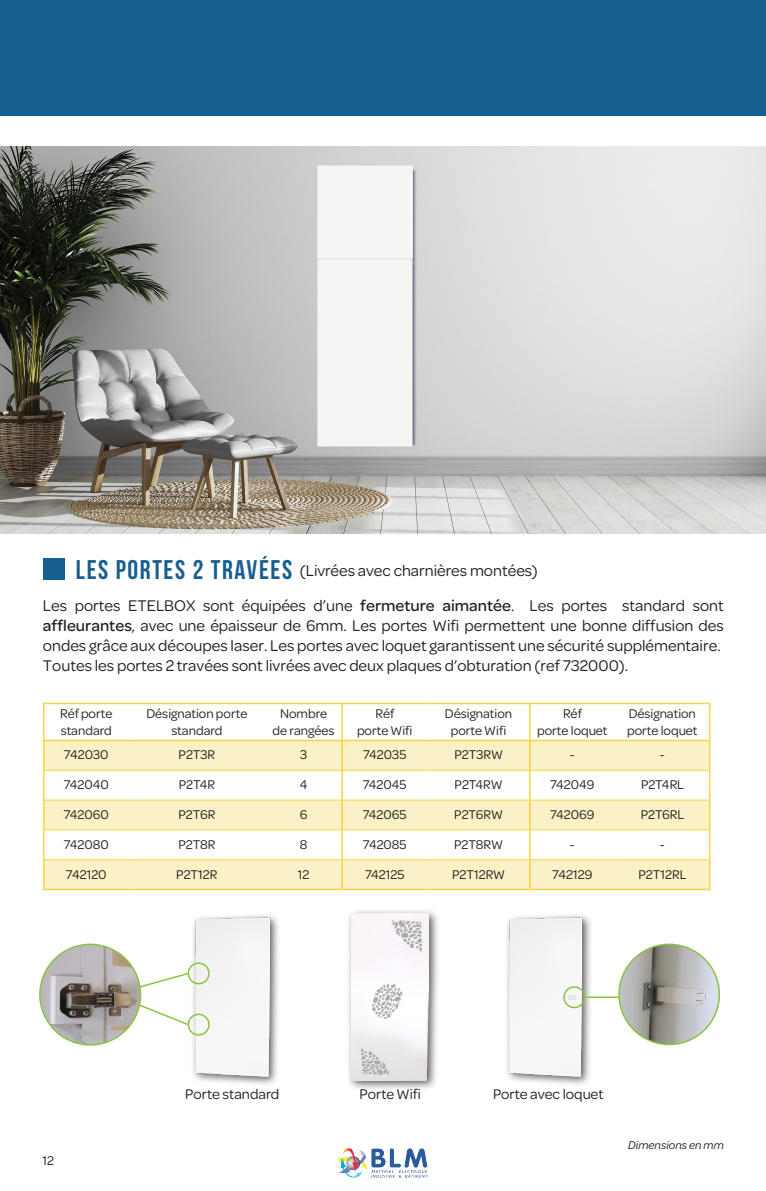
<style>
.page{position:relative;width:766px;height:1191px;background:#fff}
.page>*{position:absolute;margin:0;border:0;box-sizing:border-box;transform-origin:0 0}
.t1{font:27px "Bebas Neue";letter-spacing:.06em;color:#175f90}
.t2{font:16.5px/19.8px "Omnes";color:#231f20;text-align:justify}
.t3{font:15px "Omnes";color:#231f20}
.t4{font:13.5px "Omnes";color:#231f20}
.t5{font:italic 12px "Omnes";color:#231f20}
.s1{font-weight:500}
</style>
<div class="page">
<div style="left:0;top:0;width:765px;height:116px;background:#175f90"></div>
<img style="left:339px;top:1148px;width:88px;height:29px">
<svg style="left:44px;top:704px;width:664px;height:35px"></svg>
<svg style="left:44px;top:741px;width:664px;height:147px;fill:#fbf1c6"></svg>
<svg style="left:43px;top:741px;width:1px;height:29px"></svg>
<hr style="left:43px;top:770px;width:1px;height:30px;background:#f7d53e">
<hr style="left:43px;top:800px;width:1px;height:30px;background:#f7d53e">
<hr style="left:44px;top:770px;width:85px;height:1px;background:#f7d53e">
<hr style="left:129px;top:770px;width:136px;height:1px;background:#f7d53e">
<hr style="left:265px;top:770px;width:76px;height:1px;background:#f7d53e">
<hr style="left:44px;top:799px;width:85px;height:1px;background:#f7d53e">
<hr style="left:129px;top:799px;width:136px;height:1px;background:#f7d53e">
<hr style="left:265px;top:799px;width:76px;height:1px;background:#f7d53e">
<hr style="left:44px;top:829px;width:85px;height:1px;background:#f7d53e">
<hr style="left:129px;top:829px;width:136px;height:1px;background:#f7d53e">
<hr style="left:265px;top:829px;width:76px;height:1px;background:#f7d53e">
<hr style="left:44px;top:859px;width:85px;height:1px;background:#f7d53e">
<hr style="left:129px;top:859px;width:136px;height:1px;background:#f7d53e">
<hr style="left:265px;top:859px;width:76px;height:1px;background:#f7d53e">
<svg style="left:43px;top:830px;width:1px;height:58px"></svg>
<hr style="left:43px;top:888px;width:86px;height:2px;background:#f7d53e">
<hr style="left:129px;top:888px;width:136px;height:2px;background:#f7d53e">
<hr style="left:265px;top:888px;width:77px;height:2px;background:#f7d53e">
<hr style="left:427px;top:888px;width:102px;height:2px;background:#f7d53e">
<hr style="left:708px;top:859px;width:2px;height:29px;background:#f7d53e">
<hr style="left:614px;top:888px;width:96px;height:2px;background:#f7d53e">
<hr style="left:43px;top:702px;width:86px;height:2px;background:#f7d53e">
<hr style="left:43px;top:704px;width:1px;height:35px;background:#f7d53e">
<hr style="left:129px;top:702px;width:136px;height:2px;background:#f7d53e">
<hr style="left:265px;top:702px;width:77px;height:2px;background:#f7d53e">
<hr style="left:427px;top:702px;width:102px;height:2px;background:#f7d53e">
<hr style="left:614px;top:702px;width:96px;height:2px;background:#f7d53e">
<hr style="left:708px;top:704px;width:2px;height:35px;background:#f7d53e">
<hr style="left:43px;top:739px;width:86px;height:2px;background:#f7d53e">
<hr style="left:129px;top:739px;width:136px;height:2px;background:#f7d53e">
<hr style="left:265px;top:739px;width:77px;height:2px;background:#f7d53e">
<hr style="left:427px;top:739px;width:102px;height:2px;background:#f7d53e">
<hr style="left:614px;top:739px;width:96px;height:2px;background:#f7d53e">
<hr style="left:708px;top:741px;width:2px;height:29px;background:#f7d53e">
<hr style="left:708px;top:770px;width:2px;height:30px;background:#f7d53e">
<hr style="left:708px;top:800px;width:2px;height:30px;background:#f7d53e">
<hr style="left:708px;top:830px;width:2px;height:29px;background:#f7d53e">
<hr style="left:427px;top:770px;width:102px;height:1px;background:#f7d53e">
<hr style="left:614px;top:770px;width:94px;height:1px;background:#f7d53e">
<hr style="left:427px;top:799px;width:102px;height:1px;background:#f7d53e">
<hr style="left:614px;top:799px;width:94px;height:1px;background:#f7d53e">
<hr style="left:427px;top:829px;width:102px;height:1px;background:#f7d53e">
<hr style="left:614px;top:829px;width:94px;height:1px;background:#f7d53e">
<hr style="left:427px;top:859px;width:102px;height:1px;background:#f7d53e">
<hr style="left:614px;top:859px;width:94px;height:1px;background:#f7d53e">
<hr style="left:342px;top:702px;width:85px;height:2px;background:#f7d53e">
<hr style="left:341px;top:704px;width:2px;height:35px;background:#f7d53e">
<hr style="left:342px;top:739px;width:85px;height:2px;background:#f7d53e">
<hr style="left:341px;top:741px;width:2px;height:29px;background:#f7d53e">
<hr style="left:341px;top:770px;width:2px;height:30px;background:#f7d53e">
<hr style="left:341px;top:800px;width:2px;height:30px;background:#f7d53e">
<hr style="left:341px;top:830px;width:2px;height:29px;background:#f7d53e">
<hr style="left:341px;top:859px;width:2px;height:29px;background:#f7d53e">
<hr style="left:343px;top:770px;width:84px;height:1px;background:#f7d53e">
<hr style="left:343px;top:799px;width:84px;height:1px;background:#f7d53e">
<hr style="left:343px;top:829px;width:84px;height:1px;background:#f7d53e">
<hr style="left:343px;top:859px;width:84px;height:1px;background:#f7d53e">
<hr style="left:342px;top:888px;width:85px;height:2px;background:#f7d53e">
<hr style="left:529px;top:702px;width:85px;height:2px;background:#f7d53e">
<hr style="left:529px;top:704px;width:1px;height:35px;background:#f7d53e">
<hr style="left:529px;top:739px;width:85px;height:2px;background:#f7d53e">
<svg style="left:529px;top:741px;width:1px;height:147px"></svg>
<hr style="left:529px;top:770px;width:85px;height:1px;background:#f7d53e">
<hr style="left:529px;top:799px;width:85px;height:1px;background:#f7d53e">
<hr style="left:529px;top:829px;width:85px;height:1px;background:#f7d53e">
<hr style="left:529px;top:859px;width:85px;height:1px;background:#f7d53e">
<hr style="left:529px;top:888px;width:85px;height:2px;background:#f7d53e">
<div style="left:191px;top:912px;width:89px;height:175px;background:#231f20;opacity:.75"></div>
<img style="left:189px;top:913px;width:86px;height:167px">
<div style="left:346px;top:908px;width:94px;height:183px;background:#231f20;opacity:.75"></div>
<img style="left:352px;top:913px;width:76px;height:167px">
<div style="left:504px;top:912px;width:89px;height:175px;background:#231f20;opacity:.75"></div>
<img style="left:504px;top:913px;width:83px;height:167px">
<div style="left:563px;top:986px;width:22px;height:22px;border:2px solid #88c543;border-radius:50%"></div>
<div style="left:43px;top:558px;width:21px;height:22px;background:#175f90"></div>
<div style="left:187px;top:962px;width:23px;height:22px;border:2px solid #88c543;border-radius:50%"></div>
<div style="left:187px;top:1013px;width:23px;height:22px;border:2px solid #88c543;border-radius:50%"></div>
<svg style="left:137px;top:1002px;width:53px;height:24px"></svg>
<svg style="left:137px;top:971px;width:53px;height:18px"></svg>
<hr style="left:585px;top:996px;width:33px;height:2px;background:#88c546">
<img style="left:619px;top:944px;width:100px;height:100px;border-radius:50px">
<div style="left:618px;top:943px;width:101px;height:102px;border:2px solid #88c543;border-radius:50%"></div>
<img style="left:40px;top:944px;width:100px;height:101px;border-radius:50px">
<div style="left:39px;top:943px;width:102px;height:102px;border:2px solid #88c543;border-radius:50%"></div>
<img style="left:0;top:147px;width:765px;height:386px">
<p class="t1" style="left:76px;top:555px;width:218px">LES PORTES 2 TRAVÉES</p>
<p class="t2" style="left:300px;top:560px;width:239px">(Livrées avec charnières montées)</p>
<p class="t2" style="left:43px;top:595px;width:682px">Les portes ETELBOX sont équipées d’une <span class="s1">fermeture aimantée</span>. Les portes standard sont <span class="s1">affleurantes</span>, avec une épaisseur de 6mm. Les portes Wifi permettent une bonne diffusion des ondes grâce aux découpes laser. Les portes avec loquet garantissent une sécurité supplémentaire.</p>
<p class="t2" style="left:43px;top:654px;width:586px">Toutes les portes 2 travées sont livrées avec deux plaques d’obturation (ref 732000).</p>
<p class="t4" style="left:60px;top:705px;width:54px">Réf porte</p>
<p class="t4" style="left:61px;top:721px;width:53px">standard</p>
<p class="t4" style="left:146px;top:705px;width:102px">Désignation porte</p>
<p class="t4" style="left:171px;top:721px;width:53px">standard</p>
<p class="t4" style="left:280px;top:705px;width:48px">Nombre</p>
<p class="t4" style="left:272px;top:721px;width:63px">de rangées</p>
<p class="t4" style="left:375px;top:705px;width:21px">Réf</p>
<p class="t4" style="left:357px;top:721px;width:57px">porte Wifi</p>
<p class="t4" style="left:445px;top:705px;width:69px">Désignation</p>
<p class="t4" style="left:450px;top:721px;width:57px">porte Wifi</p>
<p class="t4" style="left:563px;top:705px;width:21px">Réf</p>
<p class="t4" style="left:537px;top:721px;width:72px">porte loquet</p>
<p class="t4" style="left:628px;top:705px;width:69px">Désignation</p>
<p class="t4" style="left:627px;top:721px;width:72px">porte loquet</p>
<p class="t4" style="left:64px;top:746px;width:46px">742030</p>
<p class="t4" style="left:178px;top:746px;width:38px">P2T3R</p>
<p class="t4" style="left:300px;top:746px;width:9px">3</p>
<p class="t4" style="left:363px;top:746px;width:45px">742035</p>
<p class="t4" style="left:454px;top:746px;width:50px">P2T3RW</p>
<p class="t4" style="left:569px;top:746px;width:6px">-</p>
<p class="t4" style="left:659px;top:746px;width:6px">-</p>
<p class="t4" style="left:64px;top:775px;width:47px">742040</p>
<p class="t4" style="left:179px;top:775px;width:38px">P2T4R</p>
<p class="t4" style="left:300px;top:775px;width:9px">4</p>
<p class="t4" style="left:363px;top:775px;width:45px">742045</p>
<p class="t4" style="left:454px;top:775px;width:50px">P2T4RW</p>
<p class="t4" style="left:550px;top:775px;width:46px">742049</p>
<p class="t4" style="left:641px;top:775px;width:45px">P2T4RL</p>
<p class="t4" style="left:64px;top:805px;width:47px">742060</p>
<p class="t4" style="left:178px;top:805px;width:38px">P2T6R</p>
<p class="t4" style="left:300px;top:805px;width:9px">6</p>
<p class="t4" style="left:363px;top:805px;width:45px">742065</p>
<p class="t4" style="left:454px;top:805px;width:50px">P2T6RW</p>
<p class="t4" style="left:550px;top:805px;width:46px">742069</p>
<p class="t4" style="left:640px;top:805px;width:45px">P2T6RL</p>
<p class="t4" style="left:64px;top:835px;width:47px">742080</p>
<p class="t4" style="left:178px;top:835px;width:38px">P2T8R</p>
<p class="t4" style="left:300px;top:835px;width:9px">8</p>
<p class="t4" style="left:363px;top:835px;width:45px">742085</p>
<p class="t4" style="left:454px;top:835px;width:50px">P2T8RW</p>
<p class="t4" style="left:569px;top:835px;width:6px">-</p>
<p class="t4" style="left:659px;top:835px;width:6px">-</p>
<p class="t4" style="left:66px;top:865px;width:42px">742120</p>
<p class="t4" style="left:176px;top:865px;width:43px">P2T12R</p>
<p class="t4" style="left:298px;top:865px;width:13px">12</p>
<p class="t4" style="left:365px;top:865px;width:41px">742125</p>
<p class="t4" style="left:452px;top:865px;width:55px">P2T12RW</p>
<p class="t4" style="left:552px;top:865px;width:42px">742129</p>
<p class="t4" style="left:638px;top:865px;width:49px">P2T12RL</p>
<p class="t4" style="left:43px;top:1151px;width:13px">12</p>
<p class="t3" style="left:185px;top:1083px;width:96px">Porte standard</p>
<p class="t3" style="left:359px;top:1083px;width:63px">Porte Wifi</p>
<p class="t3" style="left:493px;top:1083px;width:112px">Porte avec loquet</p>
<p class="t5" style="left:628px;top:1137px;width:97px">Dimensions en mm</p>
</div>
